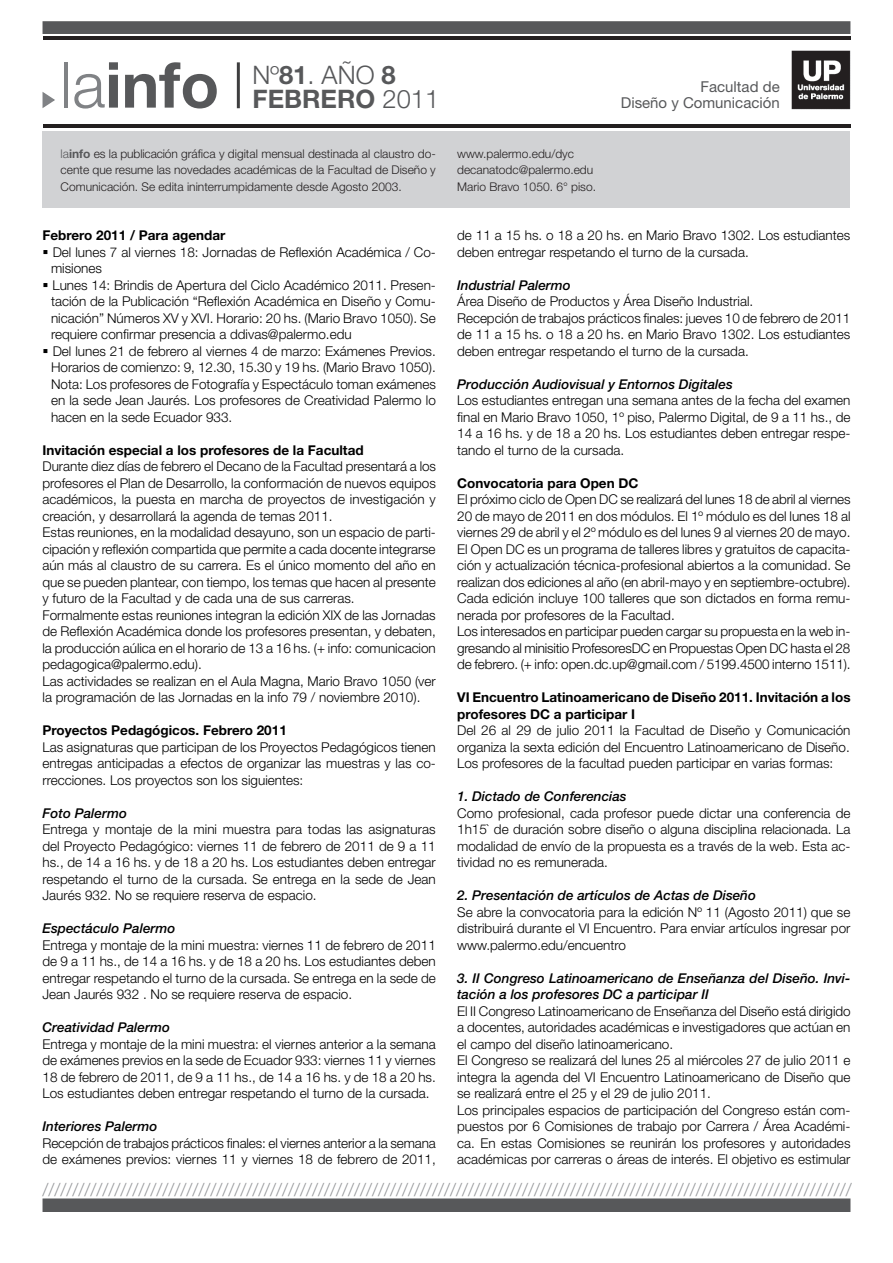
<style>
.page{position:relative;width:893px;height:1263px;background:#fff}
.page>*{position:absolute;margin:0;border:0;box-sizing:border-box;transform-origin:0 0}
.t1{font:700 63.45px "Helvetica Neue";color:#57585a}
.t2{font:700 25.5px "Helvetica Neue";color:#57585a}
.t3{font:300 25.5px "Helvetica Neue";color:#57585a}
.t4{font:300 18px "Helvetica Neue";color:#939598}
.t5{font:15px/16.5px "Helvetica Neue";color:#57585a;text-align:right}
.t6{font:300 13.5px/16.5px "Helvetica Neue";color:#000;text-align:justify}
.t7{font:italic 500 13.5px/16.5px "Helvetica Neue";color:#000}
.t8{font:700 13.5px/16.5px "Helvetica Neue";color:#000}
.t9{font:300 12px/16.5px "Helvetica Neue";color:#231f20;text-align:justify}
.s1{font-weight:300;color:#808285}
.s2{font-weight:700}
.s3{font-weight:300}
.s4{color:#57585a}
.s5{font-weight:700;color:#57585a}
</style>
<div class="page">
<div style="left:43px;top:131px;width:807px;height:76px;background:#d1d2d4"></div>
<div style="left:43px;top:1198px;width:807px;height:14px;background:#57585a;border:2px solid #57585a"></div>
<div style="left:43px;top:21px;width:807px;height:13px;background:#57585a;border:2px solid #57585a"></div>
<hr style="left:237px;top:62px;width:3px;height:46px;background:#3e3e3f">
<svg style="left:42px;top:92px;width:13px;height:16px"></svg>
<img style="left:792px;top:51px;width:58px;height:58px">
<hr style="left:43px;top:125px;width:807px;height:3px;background:#231f20">
<hr style="left:43px;top:36px;width:807px;height:3px;background:#231f20">
<h1 class="t1" style="left:61px;top:46px;width:160px"><span class="s1">la</span>info</h1>
<h2 class="t3" style="left:253px;top:59px;width:145px">Nº<span class="s2">81</span>. AÑO <span class="s2">8</span></h2>
<h2 class="t2" style="left:253px;top:83px;width:188px">FEBRERO <span class="s3">2011</span></h2>
<p class="t5" style="left:621px;top:78px;width:160px">Facultad de<br>Diseño y Comunicación</p>
<p class="t9" style="left:61px;top:145px;width:377px"><span class="s4">la</span><span class="s5">info</span> es la publicación gráfica y digital mensual destinada al claustro do&shy;cente que resume las novedades académicas de la Facultad de Diseño y Comunicación. Se edita ininterrumpidamente desde Agosto 2003.</p>
<p class="t9" style="left:457px;top:145px;width:140px;text-align:left">www.palermo.edu/dyc decanatodc@palermo.edu<br>Mario Bravo 1050. 6° piso.</p>
<p class="t8" style="left:43px;top:227px;width:184px">Febrero 2011 / Para agendar</p>
<p class="t6" style="left:51px;top:243px;width:386px;text-indent:-9px">▪ Del lunes 7 al viernes 18: Jornadas de Reflexión Académica / Co&shy;misiones</p>
<p class="t6" style="left:51px;top:276px;width:386px;text-indent:-9px">▪ Lunes 14: Brindis de Apertura del Ciclo Académico 2011. Presen&shy;tación de la Publicación “Reflexión Académica en Diseño y Comu&shy;nicación” Números XV y XVI. Horario: 20 hs. (Mario Bravo 1050). Se requiere confirmar presencia a ddivas@palermo.edu</p>
<p class="t6" style="left:51px;top:342px;width:386px;text-indent:-9px">▪ Del lunes 21 de febrero al viernes 4 de marzo: Exámenes Previos.<br>Horarios de comienzo: 9, 12.30, 15.30 y 19 hs. (Mario Bravo 1050).<br>Nota: Los profesores de Fotografía y Espectáculo toman exámenes en la sede Jean Jaurés. Los profesores de Creatividad Palermo lo hacen en la sede Ecuador 933.</p>
<p class="t8" style="left:43px;top:441px;width:323px">Invitación especial a los profesores de la Facultad</p>
<p class="t6" style="left:43px;top:458px;width:395px;text-align:left">Durante diez días de febrero el Decano de la Facultad presentará a los profesores el Plan de Desarrollo, la conformación de nuevos equipos académicos, la puesta en marcha de proyectos de investigación y creación, y desarrollará la agenda de temas 2011.<br>Estas reuniones, en la modalidad desayuno, son un espacio de parti&shy;cipación y reflexión compartida que permite a cada docente integrarse aún más al claustro de su carrera. Es el único momento del año en que se pueden plantear, con tiempo, los temas que hacen al presente y futuro de la Facultad y de cada una de sus carreras.<br>Formalmente estas reuniones integran la edición XIX de las Jornadas de Reflexión Académica donde los profesores presentan, y debaten, la producción aúlica en el horario de 13 a 16 hs. (+ info: comunicacion pedagogica@palermo.edu).<br>Las actividades se realizan en el Aula Magna, Mario Bravo 1050 (ver la programación de las Jornadas en la info 79 / noviembre 2010).</p>
<p class="t8" style="left:43px;top:722px;width:246px">Proyectos Pedagógicos. Febrero 2011</p>
<p class="t6" style="left:43px;top:738px;width:395px">Las asignaturas que participan de los Proyectos Pedagógicos tienen entregas anticipadas a efectos de organizar las muestras y las co&shy;rrecciones. Los proyectos son los siguientes:</p>
<p class="t7" style="left:43px;top:804px;width:86px">Foto Palermo</p>
<p class="t6" style="left:43px;top:821px;width:395px">Entrega y montaje de la mini muestra para todas las asignaturas del Proyecto Pedagógico: viernes 11 de febrero de 2011 de 9 a 11 hs., de 14 a 16 hs. y de 18 a 20 hs. Los estudiantes deben entregar respetando el turno de la cursada. Se entrega en la sede de Jean Jaurés 932. No se requiere reserva de espacio.</p>
<p class="t7" style="left:43px;top:920px;width:135px">Espectáculo Palermo</p>
<p class="t6" style="left:43px;top:936px;width:395px">Entrega y montaje de la mini muestra: viernes 11 de febrero de 2011 de 9 a 11 hs., de 14 a 16 hs. y de 18 a 20 hs. Los estudiantes deben entregar respetando el turno de la cursada. Se entrega en la sede de Jean Jaurés 932 . No se requiere reserva de espacio.</p>
<p class="t7" style="left:43px;top:1019px;width:129px">Creatividad Palermo</p>
<p class="t6" style="left:43px;top:1035px;width:395px">Entrega y montaje de la mini muestra: el viernes anterior a la semana de exámenes previos en la sede de Ecuador 933: viernes 11 y viernes 18 de febrero de 2011, de 9 a 11 hs., de 14 a 16 hs. y de 18 a 20 hs.<br>Los estudiantes deben entregar respetando el turno de la cursada.</p>
<p class="t7" style="left:43px;top:1118px;width:117px">Interiores Palermo</p>
<p class="t6" style="left:43px;top:1134px;width:395px">Recepción de trabajos prácticos finales: el viernes anterior a la semana de exámenes previos: viernes 11 y viernes 18 de febrero de 2011,</p>
<p class="t6" style="left:457px;top:227px;width:395px">de 11 a 15 hs. o 18 a 20 hs. en Mario Bravo 1302. Los estudiantes deben entregar respetando el turno de la cursada.</p>
<p class="t7" style="left:457px;top:276px;width:115px">Industrial Palermo</p>
<p class="t6" style="left:457px;top:293px;width:395px;text-align:left">Área Diseño de Productos y Área Diseño Industrial.<br>Recepción de trabajos prácticos finales: jueves 10 de febrero de 2011 de 11 a 15 hs. o 18 a 20 hs. en Mario Bravo 1302. Los estudiantes deben entregar respetando el turno de la cursada.</p>
<p class="t7" style="left:457px;top:375px;width:277px">Producción Audiovisual y Entornos Digitales</p>
<p class="t6" style="left:457px;top:392px;width:395px">Los estudiantes entregan una semana antes de la fecha del examen final en Mario Bravo 1050, 1º piso, Palermo Digital, de 9 a 11 hs., de 14 a 16 hs. y de 18 a 20 hs. Los estudiantes deben entregar respe&shy;tando el turno de la cursada.</p>
<p class="t8" style="left:457px;top:474px;width:183px">Convocatoria para Open DC</p>
<p class="t6" style="left:457px;top:491px;width:395px;text-align:left">El próximo ciclo de Open DC se realizará del lunes 18 de abril al viernes 20 de mayo de 2011 en dos módulos. El 1º módulo es del lunes 18 al viernes 29 de abril y el 2º módulo es del lunes 9 al viernes 20 de mayo.<br>El Open DC es un programa de talleres libres y gratuitos de capacita&shy;ción y actualización técnica-profesional abiertos a la comunidad. Se realizan dos ediciones al año (en abril-mayo y en septiembre-octubre).<br>Cada edición incluye 100 talleres que son dictados en forma remu&shy;nerada por profesores de la Facultad.<br>Los interesados en participar pueden cargar su propuesta en la web in&shy;gresando al minisitio ProfesoresDC en Propuestas Open DC hasta el 28 de febrero. (+ info: open.dc.up@gmail.com / 5199.4500 interno 1511).</p>
<p class="t8" style="left:457px;top:689px;width:395px">VI Encuentro Latinoamericano de Diseño 2011. Invitación a los profesores DC a participar I</p>
<p class="t6" style="left:457px;top:722px;width:395px">Del 26 al 29 de julio 2011 la Facultad de Diseño y Comunicación organiza la sexta edición del Encuentro Latinoamericano de Diseño.<br>Los profesores de la facultad pueden participar en varias formas:</p>
<p class="t7" style="left:457px;top:788px;width:171px">1. Dictado de Conferencias</p>
<p class="t6" style="left:457px;top:804px;width:395px">Como profesional, cada profesor puede dictar una conferencia de 1h15` de duración sobre diseño o alguna disciplina relacionada. La modalidad de envío de la propuesta es a través de la web. Esta ac&shy;tividad no es remunerada.</p>
<p class="t7" style="left:457px;top:887px;width:300px">2. Presentación de artículos de Actas de Diseño</p>
<p class="t6" style="left:457px;top:903px;width:395px">Se abre la convocatoria para la edición Nº 11 (Agosto 2011) que se distribuirá durante el VI Encuentro. Para enviar artículos ingresar por www.palermo.edu/encuentro</p>
<p class="t7" style="left:457px;top:969px;width:395px">3. II Congreso Latinoamericano de Enseñanza del Diseño. Invi&shy;tación a los profesores DC a participar II</p>
<p class="t6" style="left:457px;top:1002px;width:395px;text-align:left">El II Congreso Latinoamericano de Enseñanza del Diseño está dirigido a docentes, autoridades académicas e investigadores que actúan en el campo del diseño latinoamericano.<br>El Congreso se realizará del lunes 25 al miércoles 27 de julio 2011 e integra la agenda del VI Encuentro Latinoamericano de Diseño que se realizará entre el 25 y el 29 de julio 2011.<br>Los principales espacios de participación del Congreso están com&shy;puestos por 6 Comisiones de trabajo por Carrera / Área Académi&shy;ca. En estas Comisiones se reunirán los profesores y autoridades académicas por carreras o áreas de interés. El objetivo es estimular</p>
<h3 class="t4" style="left:43px;top:1179px;width:811px">///////////////////////////////////////////////////////////////////////////////////////////////////////////////////////////////////////</h3>
</div>
